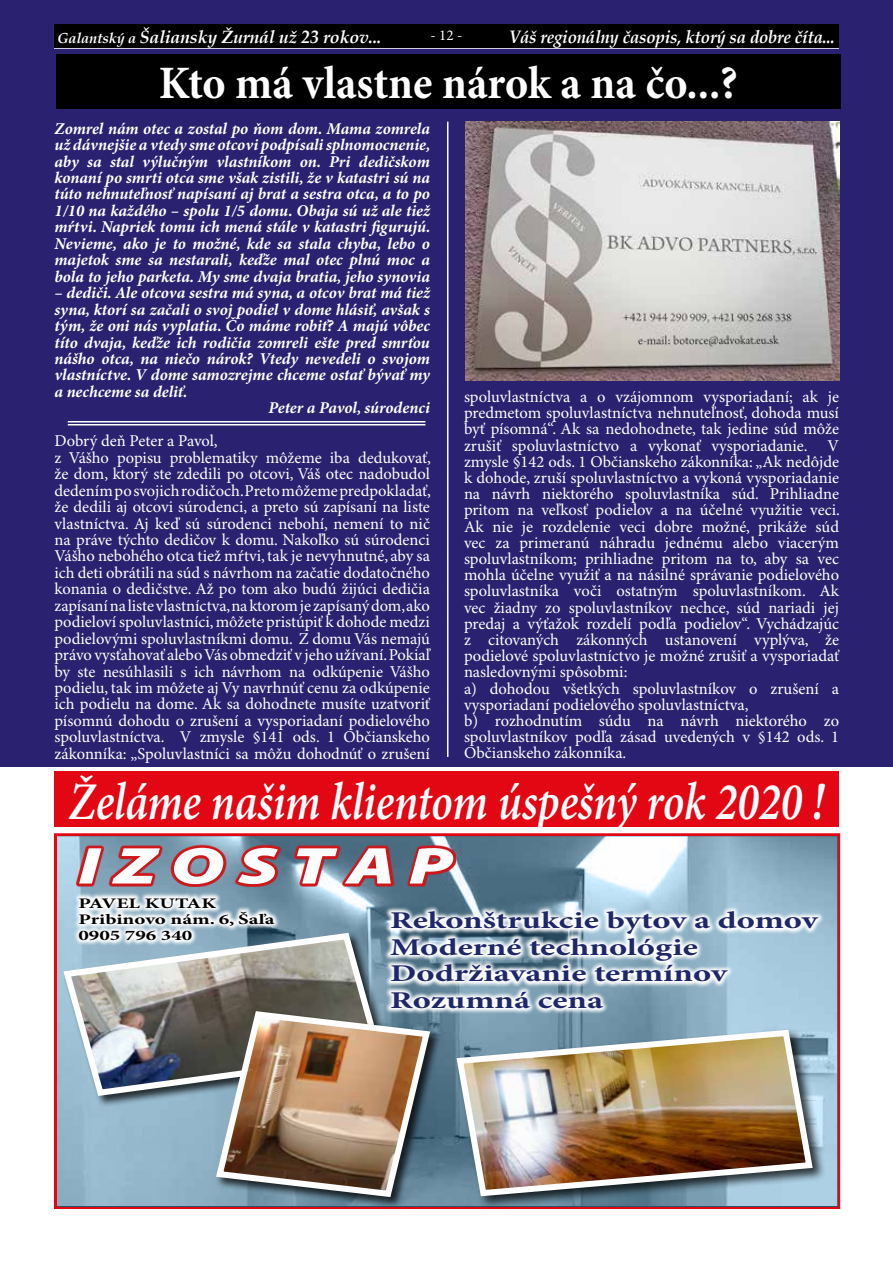
<style>
.page{position:relative;width:893px;height:1263px;background:#fff}
.page>*{position:absolute;margin:0;border:0;box-sizing:border-box;transform-origin:0 0}
.t1{font:italic 600 53.25px "Minion Pro";letter-spacing:-.005em;color:#fff;scale:.84 1}
.t2{font:italic 900 52.2px "Myriad Pro";color:#fff;scale:1.44 1}
.t3{font:700 46.5px "Minion Pro";color:#fff;scale:.95 1}
.t4{font:700 24.15px/26.5px "Minion Pro";color:#1e2769;scale:1.44 1}
.t5{font:italic 700 18px "Book Antiqua";letter-spacing:-.01em;color:#fff;scale:.93 1}
.t6{font:italic 700 17.7px "Book Antiqua";letter-spacing:-.01em;color:#fff}
.t7{font:16.5px/16.2px "Minion Pro";color:#fff}
.t8{font:italic 700 16.5px/16.5px "Minion Pro";letter-spacing:-.005em;color:#fff;text-align:justify}
.t9{font:15px "Minion Pro";color:#fff}
.t10{font:700 14.55px/16px "Minion Pro";color:#000;scale:1.44 1}
.s1{font-size:14.55px}
</style>
<div class="page">
<div style="left:0;top:0;width:893px;height:766px;background:#2b2171"></div>
<div style="left:56px;top:54px;width:785px;height:55px;background:#000"></div>
<img style="left:465px;top:122px;width:374px;height:258px">
<hr style="left:447px;top:122px;width:1px;height:635px;background:#fff">
<hr style="left:68px;top:421px;width:357px;height:1px;background:#fff">
<hr style="left:68px;top:424px;width:357px;height:1px;background:#fff">
<svg style="left:58px;top:836px;width:779px;height:370px;background:#8bacbe"></svg>
<svg style="left:76px;top:845px;width:380px;height:42px;background:#a54c56"></svg>
<svg style="left:73px;top:892px;width:207px;height:37px"></svg>
<svg style="left:384px;top:905px;width:441px;height:109px"></svg>
<div style="left:455px;top:1028px;width:371px;height:182px;background:#000;opacity:.75"></div>
<img style="left:453px;top:1026px;width:363px;height:173px">
<div style="left:62px;top:932px;width:332px;height:175px;background:#000;opacity:.75"></div>
<img style="left:60px;top:929px;width:327px;height:170px">
<div style="left:215px;top:1010px;width:226px;height:198px;background:#000;opacity:.75"></div>
<img style="left:212px;top:1008px;width:222px;height:192px">
<div style="left:54px;top:772px;width:785px;height:55px;background:#e30613"></div>
<hr style="left:54px;top:47px;width:785px;height:2px;background:#fff">
<div style="left:54px;top:24px;width:785px;height:24px;background:#000"></div>
<p class="t6" style="left:57px;top:24px;width:326px"><span class="s1">Galantský a</span> Šaliansky Žurnál už 23 rokov...</p>
<p class="t9" style="left:431px;top:26px;width:33px">- 12 -</p>
<p class="t5" style="left:509px;top:24px;width:352px">Váš regionálny časopis, ktorý sa dobre číta...</p>
<h3 class="t3" style="left:159px;top:56px;width:611px">Kto má vlastne nárok a na čo...?</h3>
<p class="t8" style="left:55px;top:121px;width:377px">Zomrel nám otec a zostal po ňom dom. Mama zomrela už dávnejšie a vtedy sme otcovi podpísali splnomocnenie, aby sa stal výlučným vlastníkom on. Pri dedičskom konaní po smrti otca sme však zistili, že v katastri sú na túto nehnuteľnosť napísaní aj brat a sestra otca, a to po 1/10 na každého – spolu 1/5 domu. Obaja sú už ale tiež mŕtvi. Napriek tomu ich mená stále v katastri figurujú.<br>Nevieme, ako je to možné, kde sa stala chyba, lebo o majetok sme sa nestarali, keďže mal otec plnú moc a bola to jeho parketa. My sme dvaja bratia, jeho synovia</p>
<p class="t8" style="left:55px;top:285px;width:377px">– dediči. Ale otcova sestra má syna, a otcov brat má tiež</p>
<p class="t8" style="left:55px;top:302px;width:377px">syna, ktorí sa začali o svoj podiel v dome hlásiť, avšak s</p>
<p class="t8" style="left:55px;top:318px;width:377px">tým, že oni nás vyplatia. Čo máme robiť? A majú vôbec</p>
<p class="t8" style="left:55px;top:335px;width:377px">títo dvaja, keďže ich rodičia zomreli ešte pred smrťou</p>
<p class="t8" style="left:55px;top:351px;width:377px">nášho otca, na niečo nárok? Vtedy nevedeli o svojom</p>
<p class="t8" style="left:55px;top:368px;width:377px">vlastníctve. V dome samozrejme chceme ostať bývať my</p>
<p class="t8" style="left:55px;top:384px;width:134px">a nechceme sa deliť.</p>
<p class="t8" style="left:268px;top:400px;width:163px">Peter a Pavol, súrodenci</p>
<p class="t7" style="left:55px;top:433px;width:378px">Dobrý deň Peter a Pavol,<br>z Vášho popisu problematiky môžeme iba dedukovať, že dom, ktorý ste zdedili po otcovi, Váš otec nadobudol dedením po svojich rodičoch. Preto môžeme predpokladať, že dedili aj otcovi súrodenci, a preto sú zapísaní na liste vlastníctva. Aj keď sú súrodenci nebohí, nemení to nič na práve týchto dedičov k domu. Nakoľko sú súrodenci Vášho nebohého otca tiež mŕtvi, tak je nevyhnutné, aby sa ich deti obrátili na súd s návrhom na začatie dodatočného konania o dedičstve. Až po tom ako budú žijúci dedičia zapísaní na liste vlastníctva, na ktorom je zapísaný dom, ako podieloví spoluvlastníci, môžete pristúpiť k dohode medzi podielovými spoluvlastníkmi domu. Z domu Vás nemajú právo vysťahovať alebo Vás obmedziť v jeho užívaní. Pokiaľ by ste nesúhlasili s ich návrhom na odkúpenie Vášho podielu, tak im môžete aj Vy navrhnúť cenu za odkúpenie ich podielu na dome. Ak sa dohodnete musíte uzatvoriť písomnú dohodu o zrušení a vysporiadaní podielového spoluvlastníctva. V zmysle §141 ods. 1 Občianskeho zákonníka: „Spoluvlastníci sa môžu dohodnúť o zrušení</p>
<p class="t7" style="left:464px;top:389px;width:377px">spoluvlastníctva a o vzájomnom vysporiadaní; ak je predmetom spoluvlastníctva nehnuteľnosť, dohoda musí byť písomná“. Ak sa nedohodnete, tak jedine súd môže zrušiť spoluvlastníctvo a vykonať vysporiadanie. V zmysle §142 ods. 1 Občianskeho zákonníka: „Ak nedôjde k dohode, zruší spoluvlastníctvo a vykoná vysporiadanie na návrh niektorého spoluvlastníka súd. Prihliadne pritom na veľkosť podielov a na účelné využitie veci.<br>Ak nie je rozdelenie veci dobre možné, prikáže súd vec za primeranú náhradu jednému alebo viacerým spoluvlastníkom; prihliadne pritom na to, aby sa vec mohla účelne využiť a na násilné správanie podielového spoluvlastníka voči ostatným spoluvlastníkom. Ak vec žiadny zo spoluvlastníkov nechce, súd nariadi jej predaj a výťažok rozdelí podľa podielov“. Vychádzajúc z citovaných zákonných ustanovení vyplýva, že podielové spoluvlastníctvo je možné zrušiť a vysporiadať nasledovnými spôsobmi:<br>a) dohodou všetkých spoluvlastníkov o zrušení a vysporiadaní podielového spoluvlastníctva,<br>b) rozhodnutím súdu na návrh niektorého zo spoluvlastníkov podľa zásad uvedených v §142 ods. 1<br>Občianskeho zákonníka.</p>
<h1 class="t1" style="left:69px;top:770px;width:901px">Želáme našim klientom úspešný rok 2020 !</h1>
<h2 class="t2" style="left:78px;top:837px;width:261px">I Z O S T A P</h2>
<p class="t10" style="left:78px;top:896px;width:138px">PAVEL KUTAK<br>Pribinovo nám. 6, Šaľa<br>0905 796 340</p>
<h3 class="t4" style="left:390px;top:908px;width:299px">Rekonštrukcie bytov a domov<br>Moderné technológie<br>Dodržiavanie termínov<br>Rozumná cena</h3>
</div>
